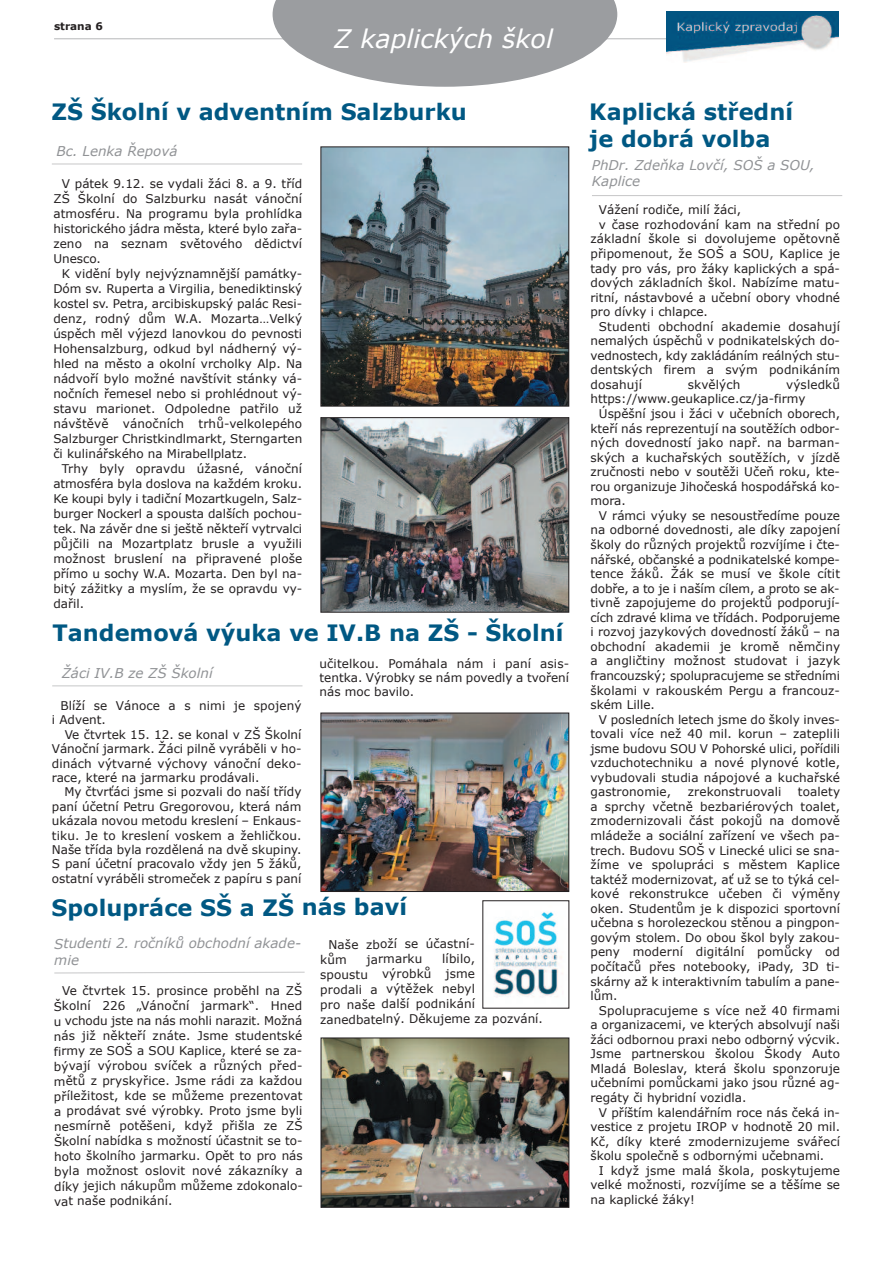
<style>
.page{position:relative;width:893px;height:1263px;background:#fff}
.page>*{position:absolute;margin:0;border:0;box-sizing:border-box;transform-origin:0 0}
.t1{font:italic 25.5px "Verdana";color:#fff}
.t2{font:700 22.5px/27px "Verdana";color:#005883}
.t3{font:italic 13.5px/16.5px "Verdana";color:#919396}
.t4{font:12px/14.5px "Verdana";color:#231f20;text-align:justify}
.t5{font:700 10.5px "Verdana";color:#231f20}
</style>
<div class="page">
<hr style="left:54px;top:38px;width:784px;height:1px;background:#cbcccd">
<img style="left:666px;top:11px;width:173px;height:51px">
<svg style="left:273px;top:0;width:344px;height:87px"></svg>
<hr style="left:52px;top:164px;width:250px;height:1px;background:#e3e3e4">
<svg style="left:54px;top:971px;width:251px;height:3px"></svg>
<hr style="left:52px;top:685px;width:250px;height:1px;background:#dbdcdc">
<img style="left:322px;top:148px;width:245px;height:256px">
<div style="left:320px;top:146px;width:249px;height:260px;border:1px solid #231f20"></div>
<img style="left:323px;top:1039px;width:244px;height:167px">
<div style="left:321px;top:1037px;width:248px;height:171px;border:1px solid #231f20"></div>
<img style="left:322px;top:715px;width:245px;height:175px">
<div style="left:320px;top:713px;width:249px;height:179px;border:1px solid #231f20"></div>
<img style="left:322px;top:419px;width:245px;height:192px">
<div style="left:320px;top:417px;width:249px;height:196px;border:1px solid #231f20"></div>
<img style="left:493px;top:911px;width:70px;height:86px">
<hr style="left:592px;top:195px;width:250px;height:1px;background:#cbcbcc">
<p class="t5" style="left:54px;top:19px;width:50px">strana 6</p>
<h1 class="t1" style="left:334px;top:22px;width:221px">Z kaplických škol</h1>
<h2 class="t2" style="left:52px;top:97px;width:417px">ZŠ Školní v adventním Salzburku</h2>
<p class="t3" style="left:57px;top:142px;width:122px">Bc. Lenka Řepová</p>
<p class="t4" style="left:53px;top:176px;width:250px;line-height:15px;text-indent:9px">V pátek 9.12. se vydali žáci 8. a 9. tříd ZŠ Školní do Salzburku nasát vánoční atmosféru. Na programu byla prohlídka historického jádra města, které bylo zařa&shy;zeno na seznam světového dědictví Unesco.</p>
<p class="t4" style="left:53px;top:266px;width:250px;line-height:15px;text-indent:9px">K vidění byly nejvýznamnější památky-Dóm sv. Ruperta a Virgilia, benediktinský kostel sv. Petra, arcibiskupský palác Resi&shy;denz, rodný dům W.A. Mozarta…Velký úspěch měl výjezd lanovkou do pevnosti Hohensalzburg, odkud byl nádherný vý&shy;hled na město a okolní vrcholky Alp. Na nádvoří bylo možné navštívit stánky vá&shy;nočních řemesel nebo si prohlédnout vý&shy;stavu marionet. Odpoledne patřilo už návštěvě vánočních trhů-velkolepého Salzburger Christkindlmarkt, Sterngarten či kulinářského na Mirabellplatz.</p>
<p class="t4" style="left:53px;top:461px;width:250px;line-height:15px;text-indent:9px">Trhy byly opravdu úžasné, vánoční atmosféra byla doslova na každém kroku.<br>Ke koupi byly i tadiční Mozartkugeln, Salz&shy;burger Nockerl a spousta dalších pochou&shy;tek. Na závěr dne si ještě někteří vytrvalci půjčili na Mozartplatz brusle a využili možnost bruslení na připravené ploše přímo u sochy W.A. Mozarta. Den byl na&shy;bitý zážitky a myslím, že se opravdu vy&shy;dařil.</p>
<h2 class="t2" style="left:53px;top:618px;width:512px">Tandemová výuka ve IV.B na ZŠ - Školní</h2>
<p class="t3" style="left:62px;top:664px;width:153px">Žáci IV.B ze ZŠ Školní</p>
<p class="t4" style="left:320px;top:655px;width:251px">učitelkou. Pomáhala nám i paní asis&shy;tentka. Výrobky se nám povedly a tvoření nás moc bavilo.</p>
<p class="t4" style="left:52px;top:698px;width:251px;text-indent:9px">Blíží se Vánoce a s nimi je spojený i Advent.</p>
<p class="t4" style="left:52px;top:727px;width:251px;text-indent:13px">Ve čtvrtek 15. 12. se konal v ZŠ Školní Vánoční jarmark. Žáci pilně vyráběli v ho&shy;dinách výtvarné výchovy vánoční deko&shy;race, které na jarmarku prodávali.</p>
<p class="t4" style="left:52px;top:784px;width:251px;text-indent:12px">My čtvrťáci jsme si pozvali do naší třídy paní účetní Petru Gregorovou, která nám ukázala novou metodu kreslení – Enkaus&shy;tiku. Je to kreslení voskem a žehličkou.<br>Naše třída byla rozdělená na dvě skupiny.<br>S paní účetní pracovalo vždy jen 5 žáků, ostatní vyráběli stromeček z papíru s paní</p>
<h2 class="t2" style="left:52px;top:893px;width:357px">Spolupráce SŠ a ZŠ nás baví</h2>
<p class="t3" style="left:54px;top:934px;width:249px">Studenti 2. ročníků obchodní akade&shy;mie</p>
<p class="t4" style="left:320px;top:936px;width:156px;line-height:15.3px;text-indent:8px">Naše zboží se účastní&shy;kům</p>
<p class="t4" style="left:320px;top:951px;width:224px;line-height:15px;text-align:left;text-indent:122px">líbilo,<br>spoustu výrobků jsme<br>prodali a výtěžek nebyl<br>pro naše další podnikání zanedbatelný. Děkujeme za pozvání.</p>
<p class="t4" style="left:366px;top:951px;width:58px">jarmarku</p>
<p class="t4" style="left:54px;top:983px;width:251px;line-height:15px;text-indent:8px">Ve čtvrtek 15. prosince proběhl na ZŠ Školní 226 „Vánoční jarmark“. Hned u vchodu jste na nás mohli narazit. Možná nás již někteří znáte. Jsme studentské firmy ze SOŠ a SOU Kaplice, které se za&shy;bývají výrobou svíček a různých před&shy;mětů z pryskyřice. Jsme rádi za každou příležitost, kde se můžeme prezentovat a prodávat své výrobky. Proto jsme byli nesmírně potěšeni, když přišla ze ZŠ Školní nabídka s možností účastnit se to&shy;hoto školního jarmarku. Opět to pro nás byla možnost oslovit nové zákazníky a díky jejich nákupům můžeme zdokonalo&shy;vat naše podnikání.</p>
<h2 class="t2" style="left:589px;top:97px;width:205px">Kaplická střední je dobrá volba</h2>
<p class="t3" style="left:592px;top:156px;width:224px">PhDr. Zdeňka Lovčí, SOŠ a SOU,<br>Kaplice</p>
<p class="t4" style="left:599px;top:202px;width:144px">Vážení rodiče, milí žáci,</p>
<p class="t4" style="left:599px;top:217px;width:243px">v čase rozhodování kam na střední po</p>
<p class="t4" style="left:590px;top:231px;width:251px">základní škole si dovolujeme opětovně</p>
<p class="t4" style="left:590px;top:246px;width:251px">připomenout, že SOŠ a SOU, Kaplice je</p>
<p class="t4" style="left:590px;top:260px;width:251px">tady pro vás, pro žáky kaplických a spá-</p>
<p class="t4" style="left:590px;top:275px;width:251px">dových základních škol. Nabízíme matu-</p>
<p class="t4" style="left:590px;top:290px;width:251px">ritní, nástavbové a učební obory vhodné</p>
<p class="t4" style="left:590px;top:304px;width:119px">pro dívky i chlapce.</p>
<p class="t4" style="left:599px;top:319px;width:243px">Studenti obchodní akademie dosahují</p>
<p class="t4" style="left:590px;top:333px;width:251px">nemalých úspěchů v podnikatelských do-</p>
<p class="t4" style="left:590px;top:348px;width:251px">vednostech, kdy zakládáním reálných stu-</p>
<p class="t4" style="left:590px;top:362px;width:251px">dentských firem a svým podnikáním</p>
<p class="t4" style="left:590px;top:377px;width:53px">dosahují</p>
<p class="t4" style="left:688px;top:377px;width:54px">skvělých</p>
<p class="t4" style="left:590px;top:377px;width:251px;text-indent:196px">výsledků https://www.geukaplice.cz/ja-firmy</p>
<p class="t4" style="left:590px;top:406px;width:251px;text-indent:9px">Úspěšní jsou i žáci v učebních oborech, kteří nás reprezentují na soutěžích odbor&shy;ných dovedností jako např. na barman&shy;ských a kuchařských soutěžích, v jízdě zručnosti nebo v soutěži Učeň roku, kte&shy;rou organizuje Jihočeská hospodářská ko&shy;mora.</p>
<p class="t4" style="left:590px;top:508px;width:251px;text-indent:9px">V rámci výuky se nesoustředíme pouze na odborné dovednosti, ale díky zapojení školy do různých projektů rozvíjíme i čte&shy;nářské, občanské a podnikatelské kompe&shy;tence žáků. Žák se musí ve škole cítit dobře, a to je i naším cílem, a proto se ak&shy;tivně zapojujeme do projektů podporují&shy;cích zdravé klima ve třídách. Podporujeme i rozvoj jazykových dovedností žáků – na obchodní akademii je kromě němčiny a angličtiny možnost studovat i jazyk francouzský; spolupracujeme se středními školami v rakouském Pergu a francouz&shy;ském Lille.</p>
<p class="t4" style="left:590px;top:711px;width:251px;text-indent:9px">V posledních letech jsme do školy inves&shy;tovali více než 40 mil. korun – zateplili jsme budovu SOU V Pohorské ulici, pořídili vzduchotechniku a nové plynové kotle, vybudovali studia nápojové a kuchařské gastronomie,</p>
<p class="t4" style="left:590px;top:784px;width:251px;text-indent:207px">toalety a sprchy včetně bezbariérových toalet, zmodernizovali část pokojů na domově mládeže a sociální zařízení ve všech pa&shy;trech. Budovu SOŠ v Linecké ulici se sna&shy;žíme ve spolupráci s městem Kaplice taktéž modernizovat, ať už se to týká cel&shy;kové rekonstrukce učeben či výměny oken. Studentům je k dispozici sportovní učebna s horolezeckou stěnou a pingpon&shy;govým stolem. Do obou škol byly zakou&shy;peny moderní digitální pomůcky od počítačů přes notebooky, iPady, 3D ti&shy;skárny až k interaktivním tabulím a pane&shy;lům.</p>
<p class="t4" style="left:590px;top:1002px;width:251px;text-indent:9px">Spolupracujeme s více než 40 firmami a organizacemi, ve kterých absolvují naši žáci odbornou praxi nebo odborný výcvik.<br>Jsme partnerskou školou Škody Auto Mladá Boleslav, která školu sponzoruje učebními pomůckami jako jsou různé ag&shy;regáty či hybridní vozidla.</p>
<p class="t4" style="left:590px;top:1104px;width:251px;text-indent:9px">V příštím kalendářním roce nás čeká in&shy;vestice z projetu IROP v hodnotě 20 mil.<br>Kč, díky které zmodernizujeme svářecí školu společně s odbornými učebnami.</p>
<p class="t4" style="left:590px;top:1163px;width:251px;text-indent:9px">I když jsme malá škola, poskytujeme velké možnosti, rozvíjíme se a těšíme se na kaplické žáky!</p>
<p class="t4" style="left:688px;top:784px;width:95px">zrekonstruovali</p>
</div>
